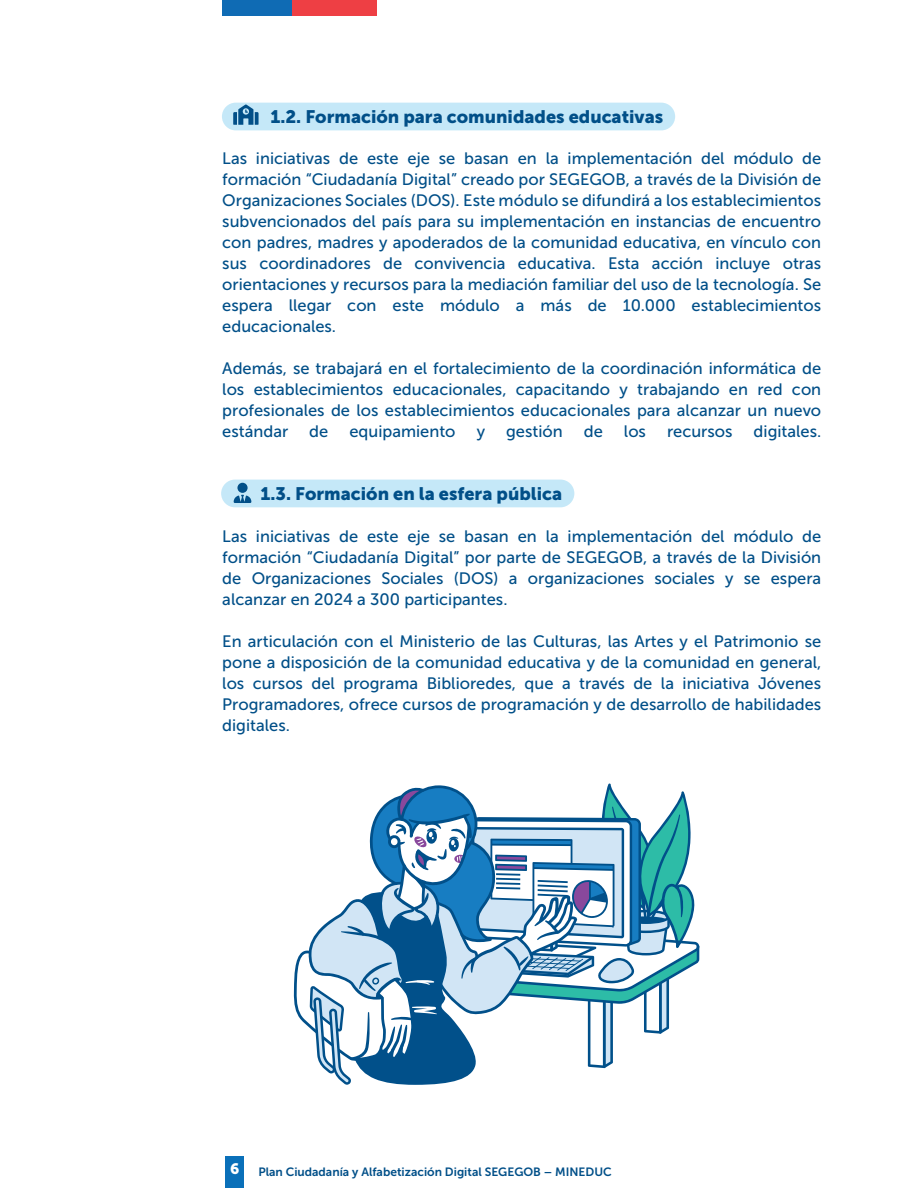
<style>
.page{position:relative;width:918px;height:1188px;background:#fff}
.page>*{position:absolute;margin:0;border:0;box-sizing:border-box;transform-origin:0 0}
.t1{font:18px "Museo Sans 900";color:#014f88}
.t2{font:16.5px/21px "Museo Sans 500";color:#014f88;text-align:justify}
.t3{font:15px "Museo Sans 900";color:#fff}
.t4{font:12px "Museo Sans 700";color:#014f88}
</style>
<div class="page">
<div style="left:222px;top:0;width:70px;height:16px;background:#0f6bb4"></div>
<div style="left:292px;top:0;width:84px;height:16px;background:#ee3f44"></div>
<div style="left:222px;top:103px;width:453px;height:27px;background:#c5e8f8;border-radius:14px"></div>
<div style="left:221px;top:480px;width:353px;height:27px;background:#c5e8f8;border-radius:14px"></div>
<svg style="left:294px;top:783px;width:406px;height:302px"></svg>
<div style="left:226px;top:1156px;width:18px;height:32px;background:#0a70b9"></div>
<svg style="left:233px;top:104px;width:26px;height:21px"></svg>
<svg style="left:234px;top:483px;width:17px;height:20px"></svg>
<p class="t1" style="left:270px;top:107px;width:394px">1.2. Formación para comunidades educativas</p>
<p class="t2" style="left:222px;top:148px;width:600px">Las iniciativas de este eje se basan en la implementación del módulo de formación “Ciudadanía Digital” creado por SEGEGOB, a través de la División de Organizaciones Sociales (DOS). Este módulo se difundirá a los establecimientos subvencionados del país para su implementación en instancias de encuentro con padres, madres y apoderados de la comunidad educativa, en vínculo con sus coordinadores de convivencia educativa. Esta acción incluye otras orientaciones y recursos para la mediación familiar del uso de la tecnología. Se espera llegar con este módulo a más de 10.000 establecimientos educacionales.</p>
<p class="t2" style="left:222px;top:358px;width:600px">Además, se trabajará en el fortalecimiento de la coordinación informática de los establecimientos educacionales, capacitando y trabajando en red con profesionales de los establecimientos educacionales para alcanzar un nuevo estándar</p>
<p class="t2" style="left:309px;top:421px;width:21px">de</p>
<p class="t2" style="left:349px;top:421px;width:108px">equipamiento</p>
<p class="t2" style="left:477px;top:421px;width:10px">y</p>
<p class="t2" style="left:506px;top:421px;width:58px">gestión</p>
<p class="t2" style="left:584px;top:421px;width:21px">de</p>
<p class="t2" style="left:624px;top:421px;width:24px">los</p>
<p class="t2" style="left:667px;top:421px;width:67px">recursos</p>
<p class="t2" style="left:754px;top:421px;width:69px">digitales.</p>
<p class="t1" style="left:260px;top:483px;width:303px">1.3. Formación en la esfera pública</p>
<p class="t2" style="left:222px;top:526px;width:600px">Las iniciativas de este eje se basan en la implementación del módulo de formación “Ciudadanía Digital” por parte de SEGEGOB, a través de la División de Organizaciones Sociales (DOS) a organizaciones sociales y se espera alcanzar en 2024 a 300 participantes.</p>
<p class="t2" style="left:222px;top:631px;width:601px">En articulación con el Ministerio de las Culturas, las Artes y el Patrimonio se pone a disposición de la comunidad educativa y de la comunidad en general, los cursos del programa Biblioredes, que a través de la iniciativa Jóvenes Programadores, ofrece cursos de programación y de desarrollo de habilidades digitales.</p>
<p class="t3" style="left:230px;top:1160px;width:11px">6</p>
<p class="t4" style="left:258px;top:1165px;width:355px">Plan Ciudadanía y Alfabetización Digital SEGEGOB – MINEDUC</p>
</div>
